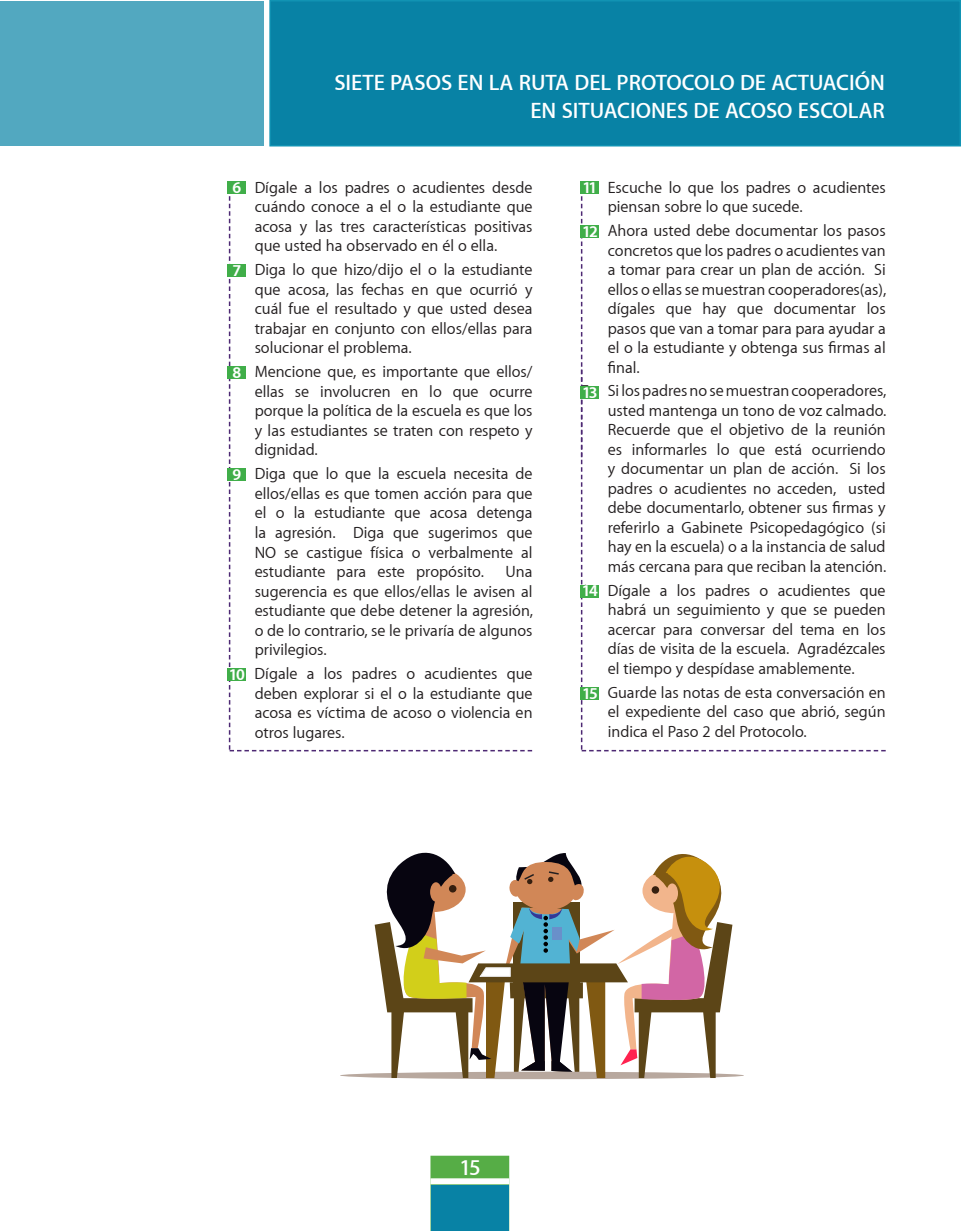
<style>
.page{position:relative;width:961px;height:1231px;background:#fff}
.page>*{position:absolute;margin:0;border:0;box-sizing:border-box;transform-origin:0 0}
.t1{font:600 22.5px "Myriad Apple";color:#fff}
.t2{font:16.5px/19.5px "Myriad Apple Text";color:#231f20;text-align:justify}
.t3{font:700 16.5px "Myriad Apple";letter-spacing:-.11em;color:#fff}
.s1{font-family:"Minion Pro";font-size:18px}
</style>
<div class="page">
<div style="left:430px;top:1155px;width:79px;height:76px;background:#56ad46;border:2px solid #56ad46"></div>
<div style="left:431px;top:1185px;width:77px;height:45px;background:#0882a5"></div>
<svg style="left:430px;top:1178px;width:79px;height:6px"></svg>
<div style="left:270px;top:1px;width:690px;height:145px;background:#0882a5"></div>
<div style="left:269px;top:0;width:692px;height:146px;border:2px solid #1193b3"></div>
<div style="left:0;top:1px;width:264px;height:145px;background:#52a8c0"></div>
<svg style="left:581px;top:196px;width:304px;height:555px"></svg>
<div style="left:580px;top:386px;width:19px;height:13px;background:#40ae49"></div>
<div style="left:580px;top:584px;width:19px;height:13px;background:#40ae49"></div>
<div style="left:580px;top:687px;width:19px;height:13px;background:#40ae49"></div>
<div style="left:580px;top:181px;width:19px;height:13px;background:#40ae49"></div>
<div style="left:580px;top:225px;width:19px;height:13px;background:#40ae49"></div>
<svg style="left:229px;top:196px;width:303px;height:555px"></svg>
<div style="left:228px;top:181px;width:18px;height:13px;background:#40ae49"></div>
<div style="left:228px;top:264px;width:18px;height:13px;background:#40ae49"></div>
<div style="left:228px;top:366px;width:18px;height:13px;background:#40ae49"></div>
<div style="left:228px;top:468px;width:18px;height:13px;background:#40ae49"></div>
<div style="left:228px;top:668px;width:18px;height:13px;background:#40ae49"></div>
<svg style="left:340px;top:1071px;width:404px;height:8px"></svg>
<svg style="left:374px;top:852px;width:358px;height:226px"></svg>
<p class="t1" style="left:334px;top:69px;width:552px">SIETE PASOS EN LA RUTA DEL PROTOCOLO DE ACTUACIÓN</p>
<p class="t1" style="left:530px;top:96px;width:356px">EN SITUACIONES DE ACOSO ESCOLAR</p>
<p class="t2" style="left:255px;top:177px;width:279px;text-indent:-27px">1. Dígale a los padres o acudientes desde cuándo conoce a el o la estudiante que acosa y las tres características positivas que usted ha observado en él o ella.</p>
<p class="t2" style="left:255px;top:260px;width:279px;text-indent:-27px">2. Diga lo que hizo/dijo el o la estudiante que acosa, las fechas en que ocurrió y cuál fue el resultado y que usted desea trabajar en conjunto con ellos/ellas para solucionar el problema.</p>
<p class="t2" style="left:255px;top:362px;width:279px;text-indent:-27px">3. Mencione que, es importante que ellos/ ellas se involucren en lo que ocurre porque la política de la escuela es que los y las estudiantes se traten con respeto y dignidad.</p>
<p class="t2" style="left:255px;top:464px;width:279px;text-indent:-27px">4. Diga que lo que la escuela necesita de ellos/ellas es que tomen acción para que el o la estudiante que acosa detenga la agresión. Diga que sugerimos que NO se castigue física o verbalmente al estudiante para este propósito.</p>
<p class="t3" style="left:232px;top:177px;width:10px">6</p>
<p class="t3" style="left:232px;top:260px;width:10px">7</p>
<p class="t3" style="left:232px;top:362px;width:10px">8</p>
<p class="t3" style="left:232px;top:464px;width:10px">9</p>
<p class="t2" style="left:255px;top:561px;width:280px;text-indent:251px">Una sugerencia es que ellos/ellas le avisen al estudiante que debe detener la agresión, o de lo contrario, se le privaría de algunos privilegios.</p>
<p class="t2" style="left:255px;top:663px;width:279px">Dígale a los padres o acudientes que deben explorar si el o la estudiante que acosa es víctima de acoso o violencia en otros lugares.</p>
<p class="t3" style="left:229px;top:664px;width:18px">10</p>
<p class="t2" style="left:607px;top:177px;width:279px;text-indent:-22px">1. Escuche lo que los padres o acudientes piensan sobre lo que sucede.</p>
<p class="t2" style="left:607px;top:221px;width:280px;text-indent:-21px">. Ahora usted debe documentar los pasos concretos que los padres o acudientes van a tomar para crear un plan de acción. Si ellos o ellas se muestran cooperadores(as), dígales que hay que documentar los pasos que van a tomar para para ayudar a el o la estudiante y obtenga sus firmas al final.</p>
<p class="t2" style="left:607px;top:381px;width:280px;text-indent:-27px">7. Si los padres no se muestran cooperadores, usted mantenga un tono de voz calmado.<br>Recuerde que el objetivo de la reunión es informarles lo que está ocurriendo y documentar un plan de acción. Si los padres o acudientes no acceden, usted debe documentarlo, obtener sus firmas y referirlo a Gabinete Psicopedagógico (si hay en la escuela) o a la instancia de salud más cercana para que reciban la atención.</p>
<p class="t2" style="left:607px;top:580px;width:279px;text-indent:-27px"><span class="s1">1.</span> Dígale a los padres o acudientes que habrá un seguimiento y que se pueden acercar para conversar del tema en los días de visita de la escuela. Agradézcales el tiempo y despídase amablemente.</p>
<p class="t2" style="left:607px;top:682px;width:279px;text-indent:-21px">5. Guarde las notas de esta conversación en el expediente del caso que abrió, según indica el Paso 2 del Protocolo.</p>
<p class="t3" style="left:582px;top:177px;width:16px">11</p>
<p class="t3" style="left:582px;top:221px;width:17px">12</p>
<p class="t3" style="left:582px;top:382px;width:17px">13</p>
<p class="t3" style="left:582px;top:580px;width:17px">14</p>
<p class="t3" style="left:582px;top:683px;width:17px">15</p>
<h1 class="t1" style="left:459px;top:1153px;width:23px">15</h1>
</div>
